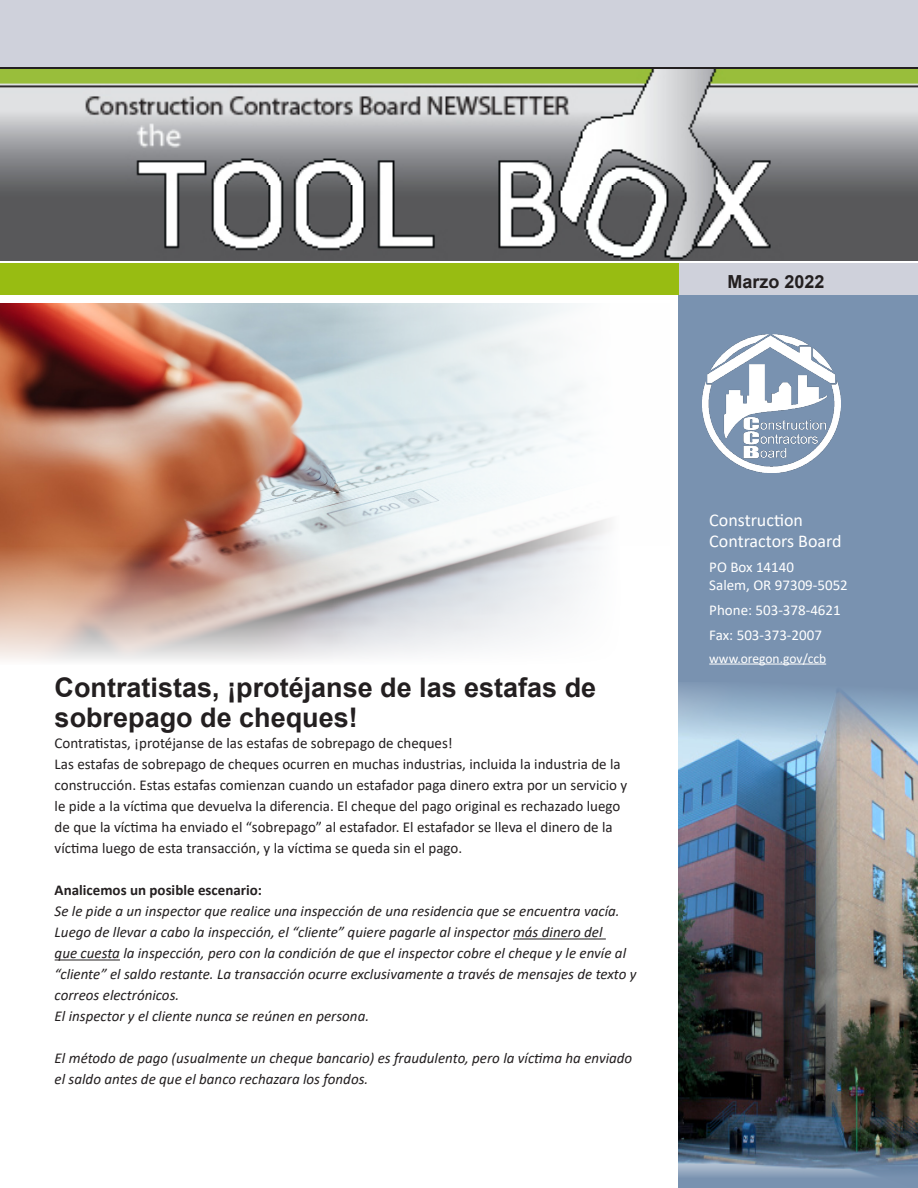
<style>
.page{position:relative;width:918px;height:1188px;background:#fff}
.page>*{position:absolute;margin:0;border:0;box-sizing:border-box;transform-origin:0 0}
.t1{font:700 27px/30px "Arial";color:#231f20}
.t2{font:18px/21.6px "Calibri";color:#fff}
.t3{font:700 18px "Arial";color:#231f20}
.t4{font:italic 15px/21px "Calibri";color:#231f20}
.t5{font:15px/21px "Calibri";color:#231f20}
.t6{font:15px/18px "Calibri";color:#fff}
.t7{font:700 15px "Calibri";color:#231f20}
.t8{font:13.5px "Calibri";color:#fff}
</style>
<div class="page">
<div style="left:678px;top:274px;width:240px;height:914px;background:#7992b0"></div>
<img style="left:702px;top:334px;width:138px;height:138px">
<div style="left:678px;top:263px;width:240px;height:31px;background:#cfd1db"></div>
<div style="left:0;top:0;width:918px;height:67px;background:#cfd1db"></div>
<hr style="left:709px;top:664px;width:117px;height:1px;background:#fff">
<img style="left:678px;top:685px;width:240px;height:491px">
<div style="left:0;top:263px;width:678px;height:32px;background:#98bc12"></div>
<img style="left:0;top:69px;width:918px;height:191px">
<hr style="left:513px;top:938px;width:93px;height:1px;background:#231f20">
<hr style="left:55px;top:959px;width:65px;height:1px;background:#231f20">
<img style="left:0;top:303px;width:610px;height:358px">
<p class="t3" style="left:727px;top:269px;width:99px">Marzo 2022</p>
<p class="t1" style="left:55px;top:673px;width:543px">Contratistas, ¡protéjanse de las estafas de sobrepago de cheques!</p>
<p class="t5" style="left:55px;top:732px;width:400px">Contratistas, ¡protéjanse de las estafas de sobrepago de cheques!</p>
<p class="t5" style="left:55px;top:753px;width:574px">Las estafas de sobrepago de cheques ocurren en muchas industrias, incluida la industria de la construcción. Estas estafas comienzan cuando un estafador paga dinero extra por un servicio y le pide a la víctima que devuelva la diferencia. El cheque del pago original es rechazado luego de que la víctima ha enviado el “sobrepago” al estafador. El estafador se lleva el dinero de la víctima luego de esta transacción, y la víctima se queda sin el pago.</p>
<p class="t7" style="left:55px;top:880px;width:209px">Analicemos un posible escenario:</p>
<p class="t4" style="left:55px;top:900px;width:583px">Se le pide a un inspector que realice una inspección de una residencia que se encuentra vacía.<br>Luego de llevar a cabo la inspección, el “cliente” quiere pagarle al inspector más dinero del<br>que cuesta la inspección, pero con la condición de que el inspector cobre el cheque y le envíe al “cliente” el saldo restante. La transacción ocurre exclusivamente a través de mensajes de texto y correos electrónicos.<br>El inspector y el cliente nunca se reúnen en persona.</p>
<p class="t4" style="left:55px;top:1047px;width:579px">El método de pago (usualmente un cheque bancario) es fraudulento, pero la víctima ha enviado el saldo antes de que el banco rechazara los fondos.</p>
<p class="t2" style="left:709px;top:508px;width:134px">Construction<br>Contractors Board</p>
<p class="t6" style="left:709px;top:558px;width:140px">PO Box 14140<br>Salem, OR 97309-5052</p>
<p class="t6" style="left:709px;top:600px;width:133px">Phone: 503-378-4621</p>
<p class="t6" style="left:709px;top:625px;width:114px">Fax: 503-373-2007</p>
<p class="t8" style="left:709px;top:649px;width:118px">www.oregon.gov/ccb</p>
</div>
